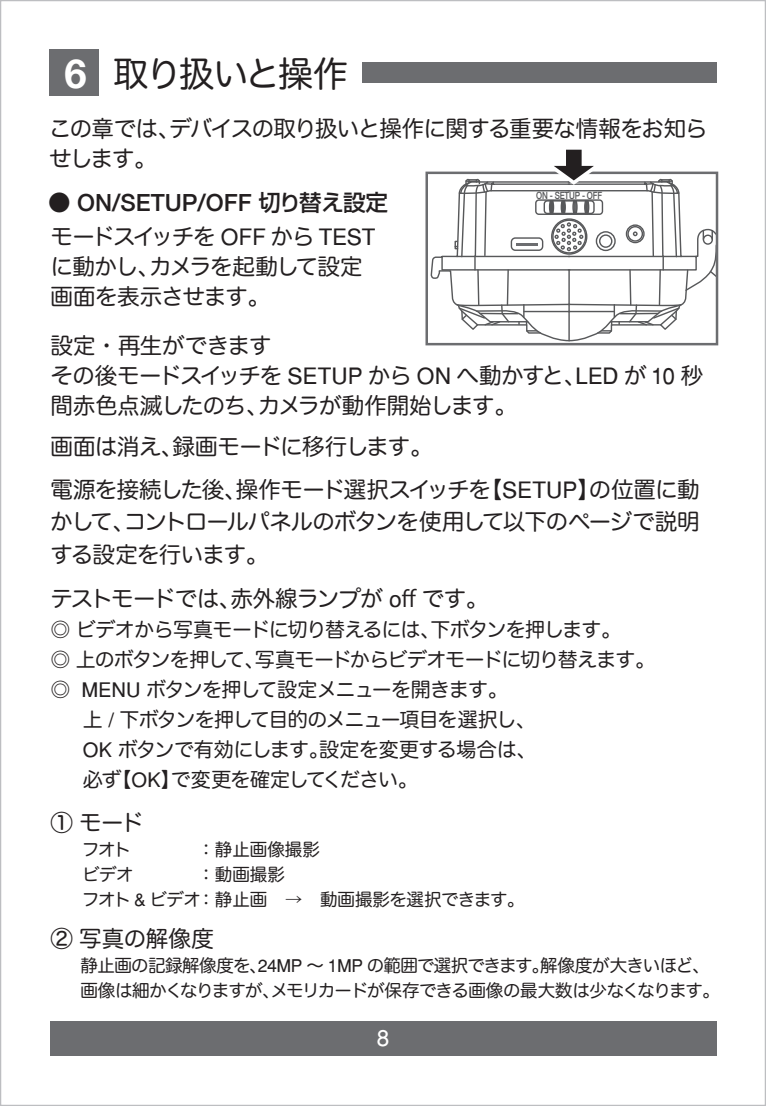
<style>
.page{position:relative;width:766px;height:1106px;background:#fff}
.page>*{position:absolute;margin:0;border:0;box-sizing:border-box;transform-origin:0 0}
.t1{font:35px "Hira Maru Pro N W4";letter-spacing:-.065em;color:#231f20}
.t2{font:500 23.5px "Helvetica 65";color:#231f20}
.t3{font:22.5px/30px "Hira Maru Pro N W4";letter-spacing:-.04em;color:#231f20}
.t4{font:22.5px "Helvetica";color:#fff}
.t5{font:20px "Hira Maru Pro N W4";letter-spacing:-.045em;color:#231f20}
.t6{font:20px "Hira Maru Pro N W4";letter-spacing:-.025em;color:#231f20}
.t7{font:17.5px/25px "Hira Maru Pro N W4";letter-spacing:-.03em;color:#231f20}
.t8{font:500 10px "Helvetica 65";letter-spacing:-.025em;color:#57585a;scale:.8 1}
.s1{font-family:"Helvetica 75";font-weight:700;font-size:40px;color:#fff}
.s2{font-family:"Shin Go Pro";font-size:22.5px}
.s3{font-family:"Helvetica"}
.s4{font-family:"Koz Go Pr 6 N"}
</style>
<div class="page">
<div style="left:50px;top:1021px;width:666px;height:35px;background:#6c6d70"></div>
<div style="left:362px;top:62px;width:354px;height:21px;background:#6c6d70"></div>
<div style="left:50px;top:50px;width:49px;height:46px;background:#6c6d70"></div>
<svg style="left:430px;top:149px;width:287px;height:195px"></svg>
<h1 class="t1" style="left:65px;top:43px;width:285px"><span class="s1">6</span> 取り扱いと操作</h1>
<p class="t3" style="left:49px;top:112px;width:659px">この章では、デバイスの取り扱いと操作に関する重要な情報をお知らせします。</p>
<p class="t8" style="left:536px;top:189px;width:84px">ON - SETUP - OFF</p>
<p class="t2" style="left:48px;top:189px;width:341px"><span class="s2">●</span> ON/SETUP/OFF <span class="s2">切り替え設定</span></p>
<p class="t3" style="left:50px;top:220px;width:327px">モードスイッチを <span class="s3">OFF</span> から <span class="s3">TEST</span>に動かし、カメラを起動して設定画面を表示させます。</p>
<p class="t3" style="left:50px;top:329px;width:654px">設定・再生ができます<br>その後モードスイッチを <span class="s3">SETUP</span> から <span class="s3">ON</span> へ動かすと、<span class="s3">LED</span> が <span class="s3">10</span> 秒間赤色点滅したのち、カメラが動作開始します。</p>
<p class="t3" style="left:50px;top:424px;width:650px;line-height:42.5px">画面は消え、録画モードに移行します。<br>電源を接続した後、操作モード選択スイッチを【<span class="s3">SETUP</span>】の位置に動</p>
<p class="t3" style="left:50px;top:504px;width:650px;line-height:32.5px">かして、コントロールパネルのボタンを使用して以下のページで説明する設定を行います。</p>
<p class="t3" style="left:50px;top:582px;width:439px">テストモードでは、赤外線ランプが <span class="s3">o</span><span class="s4">ff</span> です。</p>
<p class="t5" style="left:50px;top:612px;width:572px">◎ ビデオから写真モードに切り替えるには、下ボタンを押します。</p>
<p class="t5" style="left:50px;top:642px;width:606px">◎ 上のボタンを押して、写真モードからビデオモードに切り替えます。</p>
<p class="t5" style="left:50px;top:672px;width:459px">◎ <span class="s3">MENU</span> ボタンを押して設定メニューを開きます。</p>
<p class="t5" style="left:83px;top:702px;width:454px">上 <span class="s3">/</span> 下ボタンを押して目的のメニュー項目を選択し、</p>
<p class="t6" style="left:83px;top:732px;width:455px"><span class="s3">OK</span> ボタンで有効にします。設定を変更する場合は、</p>
<p class="t5" style="left:83px;top:762px;width:336px">必ず【<span class="s3">OK</span>】で変更を確定してください。</p>
<p class="t3" style="left:50px;top:805px;width:95px">① モード</p>
<p class="t7" style="left:82px;top:835px;width:50px">フオト</p>
<p class="t7" style="left:197px;top:835px;width:141px">：静止画像撮影　</p>
<p class="t7" style="left:82px;top:860px;width:53px">ビデオ</p>
<p class="t7" style="left:82px;top:860px;width:444px;text-indent:115px">：動画撮影<br>フオト <span class="s3">&amp;</span> ビデオ：静止画　→　動画撮影を選択できます。</p>
<p class="t3" style="left:50px;top:922px;width:165px">② 写真の解像度</p>
<p class="t7" style="left:80px;top:951px;width:641px">静止画の記録解像度を、<span class="s3">24MP</span> ～ <span class="s3">1MP</span> の範囲で選択できます。解像度が大きいほど、画像は細かくなりますが、メモリカードが保存できる画像の最大数は少なくなります。</p>
<p class="t4" style="left:377px;top:1024px;width:14px">8</p>
</div>
